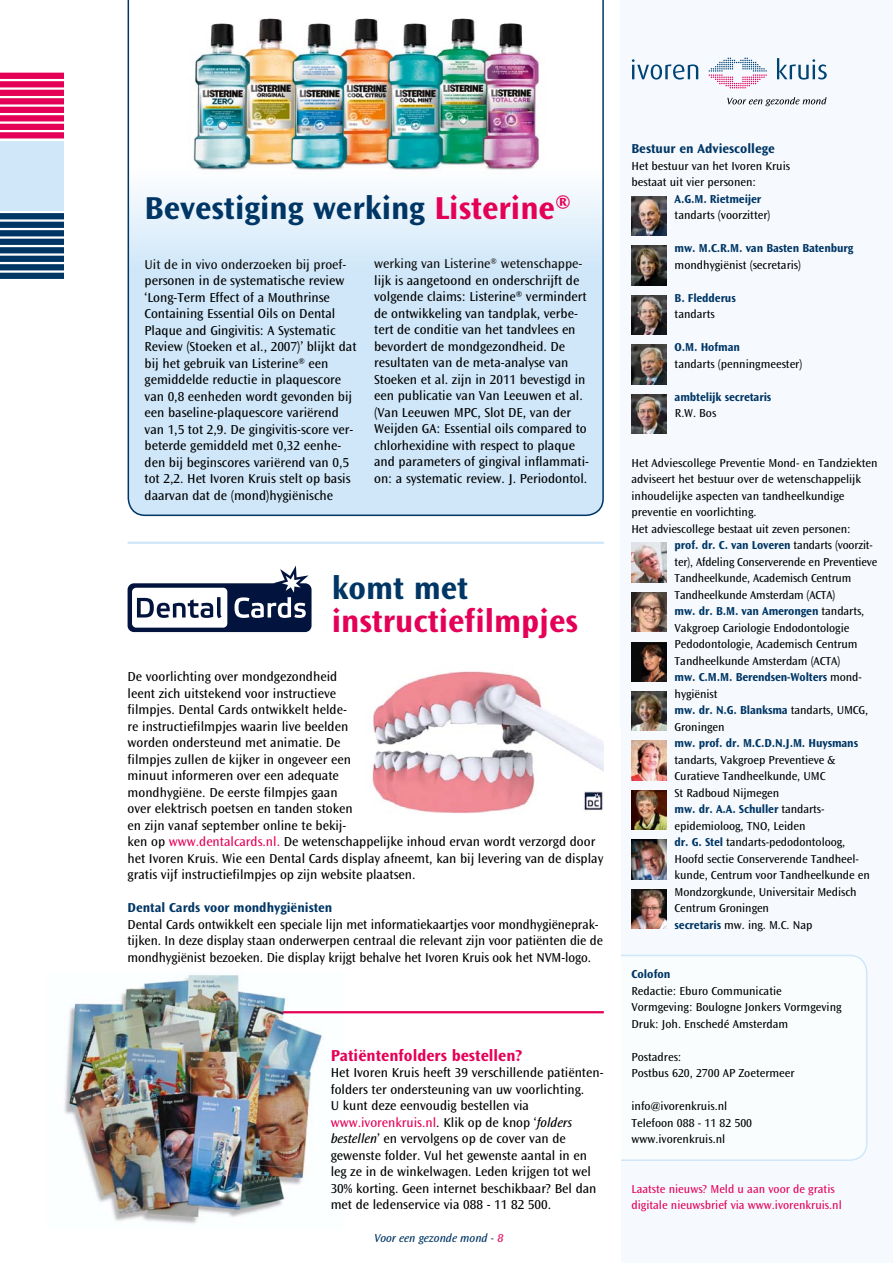
<style>
.page{position:relative;width:893px;height:1263px;background:#fff}
.page>*{position:absolute;margin:0;border:0;box-sizing:border-box;transform-origin:0 0}
.t1{font:700 33px "Ocean Sans Std";color:#003665}
.t2{font:700 33px "Ocean Sans Std";color:#e50057}
.t3{font:700 16.5px "Ocean Sans Std";color:#e50057}
.t4{font:13.5px/16.5px "Ocean Sans Std";color:#000}
.t5{font:700 13.5px "Ocean Sans Std";color:#003665}
.t6{font:12px/16.5px "Ocean Sans Std";letter-spacing:-.005em;color:#000}
.t7{font:700 12px "Ocean Sans Std";letter-spacing:-.01em;color:#003665}
.t8{font:12px/16.5px "Ocean Sans Std";color:#e50057}
.t9{font:italic 12px "Ocean Sans Std";color:#003665}
.s1{color:#e50057}
.s2{font-style:italic}
.s3{font-weight:700;color:#003665}
</style>
<div class="page">
<div style="left:621px;top:0;width:272px;height:1263px;background:#f6fafe"></div>
<div style="left:595px;top:955px;width:272px;height:205px;background:#fafdfe;border-radius:17px"></div>
<div style="left:594px;top:955px;width:273px;height:206px;border:2px solid #cfe7f9;border-radius:17px"></div>
<div style="left:553px;top:729px;width:68px;height:534px;background:#fff"></div>
<div style="left:0;top:71px;width:64px;height:69px;background:#e50057"></div>
<div style="left:0;top:141px;width:64px;height:71px;background:#cfe7f9"></div>
<svg style="left:0;top:213px;width:64px;height:66px;background:#043967"></svg>
<hr style="left:0;top:71px;width:95px;height:2px;background:#fff">
<hr style="left:0;top:79px;width:95px;height:2px;background:#fff">
<hr style="left:0;top:87px;width:95px;height:3px;background:#fff">
<hr style="left:0;top:96px;width:95px;height:2px;background:#fff">
<hr style="left:0;top:104px;width:95px;height:3px;background:#fff">
<hr style="left:0;top:113px;width:95px;height:2px;background:#fff">
<hr style="left:0;top:121px;width:95px;height:3px;background:#fff">
<hr style="left:0;top:130px;width:95px;height:2px;background:#fff">
<hr style="left:0;top:138px;width:95px;height:3px;background:#fff">
<hr style="left:0;top:211px;width:95px;height:2px;background:#fff">
<hr style="left:0;top:219px;width:95px;height:3px;background:#fff">
<hr style="left:0;top:228px;width:95px;height:2px;background:#fff">
<hr style="left:0;top:236px;width:95px;height:3px;background:#fff">
<hr style="left:0;top:245px;width:95px;height:2px;background:#fff">
<hr style="left:0;top:253px;width:95px;height:3px;background:#fff">
<hr style="left:0;top:262px;width:95px;height:2px;background:#fff">
<hr style="left:0;top:270px;width:95px;height:3px;background:#fff">
<svg style="left:709px;top:58px;width:58px;height:30px"></svg>
<svg style="left:632px;top:59px;width:66px;height:21px"></svg>
<svg style="left:777px;top:58px;width:50px;height:22px"></svg>
<svg style="left:727px;top:97px;width:100px;height:9px"></svg>
<div style="left:128px;top:583px;width:184px;height:49px;background:#02133d;border-radius:6px"></div>
<div style="left:132px;top:588px;width:95px;height:40px;background:#fff;border-radius:4px"></div>
<svg style="left:137px;top:597px;width:85px;height:21px"></svg>
<svg style="left:234px;top:566px;width:75px;height:52px"></svg>
<img style="left:372px;top:671px;width:232px;height:142px">
<img style="left:128px;top:0;width:476px;height:516px">
<img style="left:631px;top:196px;width:35px;height:40px">
<img style="left:631px;top:246px;width:35px;height:39px">
<img style="left:631px;top:295px;width:35px;height:40px">
<img style="left:631px;top:345px;width:35px;height:39px">
<img style="left:631px;top:394px;width:35px;height:40px">
<img style="left:64px;top:974px;width:280px;height:250px">
<hr style="left:283px;top:1011px;width:321px;height:2px;background:#e50057">
<img style="left:631px;top:543px;width:35px;height:39px">
<img style="left:631px;top:592px;width:35px;height:40px">
<img style="left:631px;top:642px;width:35px;height:39px">
<img style="left:631px;top:691px;width:35px;height:39px">
<img style="left:631px;top:741px;width:35px;height:39px">
<img style="left:631px;top:790px;width:35px;height:40px">
<img style="left:631px;top:840px;width:35px;height:39px">
<img style="left:631px;top:889px;width:35px;height:40px">
<hr style="left:128px;top:542px;width:476px;height:2px;background:#cfe7f9">
<h1 class="t1" style="left:145px;top:189px;width:428px">Bevestiging werking <span class="s1">Listerine®</span></h1>
<p class="t4" style="left:145px;top:256px;width:213px">Uit de in vivo onderzoeken bij proef&shy;personen in de systematische review ‘Long-Term Effect of a Mouthrinse Containing Essential Oils on Dental Plaque and Gingivitis: A Systematic Review (Stoeken et al., 2007)’ blijkt dat bij het gebruik van Listerine® een gemiddelde reductie in plaquescore van 0,8 eenheden wordt gevonden bij een baseline-plaquescore variërend van 1,5 tot 2,9. De gingivitis-score ver&shy;beterde gemiddeld met 0,32 eenhe&shy;den bij beginscores variërend van 0,5 tot 2,2. Het Ivoren Kruis stelt op basis daarvan dat de (mond)hygiënische</p>
<p class="t4" style="left:374px;top:256px;width:216px">werking van Listerine® wetenschappe&shy;lijk is aangetoond en onderschrijft de volgende claims: Listerine® vermindert de ontwikkeling van tandplak, verbe&shy;tert de conditie van het tandvlees en bevordert de mondgezondheid. De resultaten van de meta-analyse van Stoeken et al. zijn in 2011 bevestigd in een publicatie van Van Leeuwen et al. (Van Leeuwen MPC, Slot DE, van der Weijden GA: Essential oils compared to chlorhexidine with respect to plaque and parameters of gingival inflammati&shy;on: a systematic review. J. Periodontol.</p>
<h1 class="t1" style="left:332px;top:569px;width:138px">komt met</h1>
<h1 class="t2" style="left:332px;top:602px;width:248px">instructiefilmpjes</h1>
<p class="t4" style="left:128px;top:668px;width:477px">De voorlichting over mondgezondheid<br>leent zich uitstekend voor instructieve<br>filmpjes. Dental Cards ontwikkelt helde-<br>re instructiefilmpjes waarin live beelden<br>worden ondersteund met animatie. De<br>filmpjes zullen de kijker in ongeveer een<br>minuut informeren over een adequate<br>mondhygiëne. De eerste filmpjes gaan<br>over elektrisch poetsen en tanden stoken<br>en zijn vanaf september online te bekij-<br>ken op <span class="s1">www.dentalcards.nl.</span> De wetenschappelijke inhoud ervan wordt verzorgd door het Ivoren Kruis. Wie een Dental Cards display afneemt, kan bij levering van de display gratis vijf instructiefilmpjes op zijn website plaatsen.</p>
<p class="t5" style="left:128px;top:900px;width:206px">Dental Cards voor mondhygiënisten</p>
<p class="t4" style="left:128px;top:916px;width:477px">Dental Cards ontwikkelt een speciale lijn met informatiekaartjes voor mondhygiëneprak&shy;tijken. In deze display staan onderwerpen centraal die relevant zijn voor patiënten die de mondhygiënist bezoeken. Die display krijgt behalve het Ivoren Kruis ook het NVM-logo.</p>
<p class="t3" style="left:331px;top:1046px;width:193px">Patiëntenfolders bestellen?</p>
<p class="t4" style="left:331px;top:1064px;width:273px">Het Ivoren Kruis heeft 39 verschillende patiënten&shy;folders ter ondersteuning van uw voorlichting.<br>U kunt deze eenvoudig bestellen via <span class="s1">www.ivorenkruis.nl</span>. Klik op de knop ‘<span class="s2">folders bestellen</span>’ en vervolgens op de cover van de gewenste folder. Vul het gewenste aantal in en leg ze in de winkelwagen. Leden krijgen tot wel 30% korting. Geen internet beschikbaar? Bel dan met de ledenservice via 088 - 11 82 500.</p>
<p class="t9" style="left:374px;top:1231px;width:131px">Voor een gezonde mond - <span class="s1">8</span></p>
<p class="t5" style="left:631px;top:141px;width:145px">Bestuur en Adviescollege</p>
<p class="t6" style="left:631px;top:157px;width:160px">Het bestuur van het Ivoren Kruis bestaat uit vier personen:</p>
<p class="t7" style="left:675px;top:192px;width:88px">A.G.M. Rietmeijer</p>
<p class="t6" style="left:675px;top:207px;width:97px">tandarts (voorzitter)</p>
<p class="t7" style="left:675px;top:241px;width:180px">mw. M.C.R.M. van Basten Batenburg</p>
<p class="t6" style="left:675px;top:256px;width:128px">mondhygiënist (secretaris)</p>
<p class="t7" style="left:675px;top:291px;width:63px">B. Fledderus</p>
<p class="t6" style="left:675px;top:306px;width:42px">tandarts</p>
<p class="t7" style="left:675px;top:340px;width:67px">O.M. Hofman</p>
<p class="t6" style="left:675px;top:355px;width:129px">tandarts (penningmeester)</p>
<p class="t7" style="left:675px;top:390px;width:98px">ambtelijk secretaris</p>
<p class="t6" style="left:675px;top:405px;width:43px">R.W. Bos</p>
<p class="t6" style="left:631px;top:454px;width:247px">Het Adviescollege Preventie Mond- en Tandziekten adviseert het bestuur over de wetenschappelijk inhoudelijke aspecten van tandheelkundige preventie en voorlichting.<br>Het adviescollege bestaat uit zeven personen:</p>
<p class="t6" style="left:675px;top:537px;width:204px"><span class="s3">prof. dr. C. van Loveren</span> tandarts (voorzit&shy;ter), Afdeling Conserverende en Preventieve Tandheelkunde, Academisch Centrum Tandheelkunde Amsterdam (ACTA)<br><span class="s3">mw. dr. B.M. van Amerongen</span> tandarts, Vakgroep Cariologie Endodontologie Pedodontologie, Academisch Centrum Tandheelkunde Amsterdam (ACTA)<br><span class="s3">mw. C.M.M. Berendsen-Wolters</span> mond&shy;hygiënist<br><span class="s3">mw. dr. N.G. Blanksma</span> tandarts, UMCG, Groningen</p>
<p class="t7" style="left:675px;top:736px;width:185px">mw. prof. dr. M.C.D.N.J.M. Huysmans</p>
<p class="t6" style="left:675px;top:751px;width:197px">tandarts, Vakgroep Preventieve &amp;<br>Curatieve Tandheelkunde, UMC<br>St Radboud Nijmegen<br><span class="s3">mw. dr. A.A. Schuller</span> tandarts&shy;epidemioloog, TNO, Leiden<br><span class="s3">dr. G. Stel</span> tandarts-pedodontoloog,<br>Hoofd sectie Conserverende Tandheel&shy;kunde, Centrum voor Tandheelkunde en<br>Mondzorgkunde, Universitair Medisch<br>Centrum Groningen<br><span class="s3">secretaris</span> mw. ing. M.C. Nap</p>
<p class="t7" style="left:631px;top:967px;width:41px">Colofon</p>
<p class="t6" style="left:631px;top:982px;width:212px">Redactie: Eburo Communicatie<br>Vormgeving: Boulogne Jonkers Vormgeving<br>Druk: Joh. Enschedé Amsterdam</p>
<p class="t6" style="left:631px;top:1048px;width:165px">Postadres:<br>Postbus 620, 2700 AP Zoetermeer</p>
<p class="t6" style="left:631px;top:1098px;width:122px">info@ivorenkruis.nl<br>Telefoon 088 - 11 82 500 www.ivorenkruis.nl</p>
<p class="t8" style="left:631px;top:1180px;width:212px">Laatste nieuws? Meld u aan voor de gratis digitale nieuwsbrief via www.ivorenkruis.nl</p>
</div>
